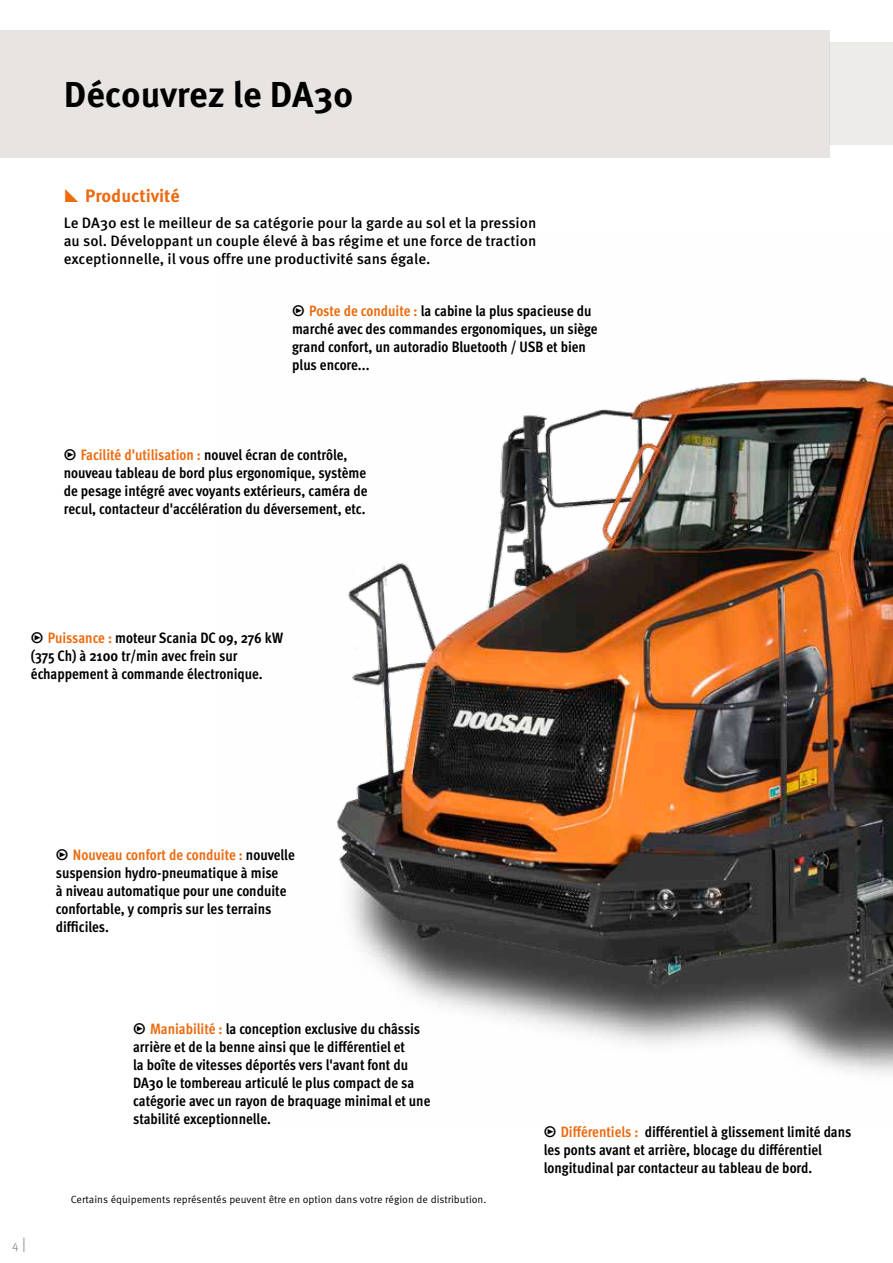
<style>
.page{position:relative;width:893px;height:1263px;background:#fff}
.page>*{position:absolute;margin:0;border:0;box-sizing:border-box;transform-origin:0 0}
.t1{font:700 36px "Meta Pro";color:#000}
.t2{font:700 18px "Meta Pro";color:#ed6a0f}
.t3{font:700 condensed 15px/18px "Meta Pro";color:#000}
.t4{font:500 15px/18px "Meta Pro";color:#000;text-align:justify}
.t5{font:12px "Meta Pro Norm";color:#979296}
.t6{font:10.5px "Meta Pro Norm";color:#000}
.s1{color:#ed6a0f}
.s2{font-size:15px}
</style>
<div class="page">
<div style="left:0;top:30px;width:829px;height:127px;background:#e7e4e2"></div>
<div style="left:829px;top:43px;width:64px;height:102px;background:#edebe9"></div>
<img style="left:336px;top:377px;width:557px;height:697px">
<h1 class="t1" style="left:64px;top:66px;width:291px">Découvrez le DA30</h1>
<p class="t2" style="left:85px;top:181px;width:96px">Productivité</p>
<p class="t4" style="left:64px;top:213px;width:474px">Le DA30 est le meilleur de sa catégorie pour la garde au sol et la pression au sol. Développant un couple élevé à bas régime et une force de traction exceptionnelle, il vous offre une productivité sans égale.</p>
<p class="t3" style="left:292px;top:301px;width:307px">̮ <span class="s1">Poste de conduite :</span> la cabine la plus spacieuse du marché avec des commandes ergonomiques, un siège grand confort, un autoradio Bluetooth / USB et bien plus encore...</p>
<p class="t3" style="left:64px;top:445px;width:305px">̮ <span class="s1">Facilité d'utilisation :</span> nouvel écran de contrôle, nouveau tableau de bord plus ergonomique, système de pesage intégré avec voyants extérieurs, caméra de recul, contacteur d'accélération du déversement, etc.</p>
<p class="t3" style="left:31px;top:628px;width:254px">̮ <span class="s1">Puissance :</span> moteur Scania DC 09, 276 kW (375 Ch) à 2100 tr/min avec frein sur échappement à commande électronique.</p>
<p class="t3" style="left:56px;top:845px;width:240px">̮ <span class="s1">Nouveau confort de conduite :</span> nouvelle suspension hydro-pneumatique à mise<br>à niveau automatique pour une conduite confortable, y compris sur les terrains difficiles.</p>
<p class="t5" style="left:12px;top:1235px;width:15px">4 <span class="s2">|</span></p>
<p class="t3" style="left:133px;top:1019px;width:299px">̮ <span class="s1">Maniabilité :</span> la conception exclusive du châssis arrière et de la benne ainsi que le différentiel et<br>la boîte de vitesses déportés vers l'avant font du DA30 le tombereau articulé le plus compact de sa catégorie avec un rayon de braquage minimal et une stabilité exceptionnelle.</p>
<p class="t6" style="left:71px;top:1191px;width:417px">Certains équipements représentés peuvent être en option dans votre région de distribution.</p>
<p class="t3" style="left:544px;top:1121px;width:309px">̮ <span class="s1">Différentiels :</span> différentiel à glissement limité dans les ponts avant et arrière, blocage du différentiel longitudinal par contacteur au tableau de bord.</p>
</div>
